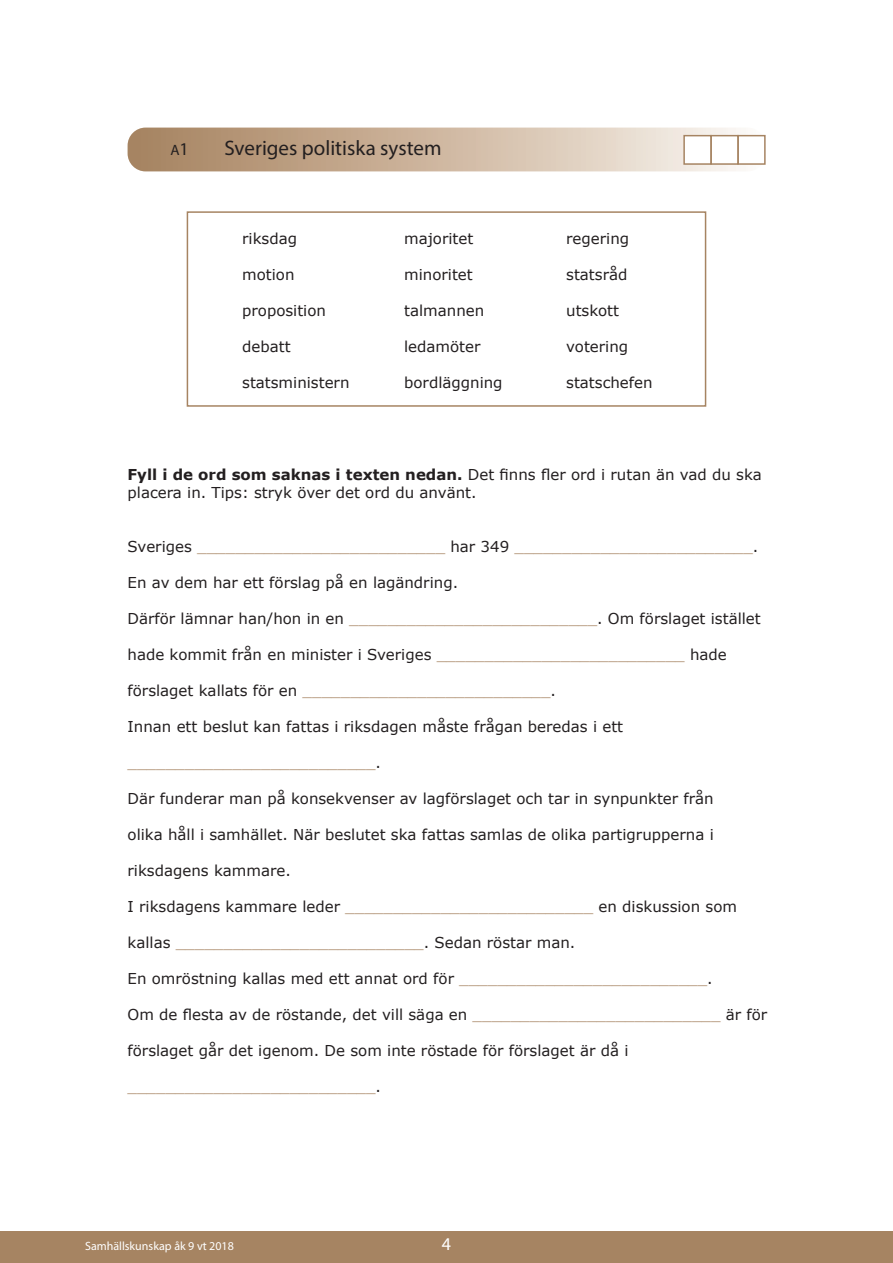
<style>
.page{position:relative;width:893px;height:1263px;background:#fff}
.page>*{position:absolute;margin:0;border:0;box-sizing:border-box;transform-origin:0 0}
.Text_info{font:21px "Myriad Pro";color:#231f20}
.t1{font:18px "Myriad Pro";color:#fff}
.t2{font:15px "Verdana";color:#231f20}
.t3{font:15px "Verdana";color:#a68462}
.t4{font:700 15px "Verdana";color:#231f20}
.Text_info-2{font:15px "Myriad Pro";color:#231f20}
.t5{font:12px "Myriad Pro";color:#fff}
.s1{font-size:18px}
.s2{font-weight:400}
.s3{color:#231f20}
.s4{color:#a68462}
</style>
<div class="page">
<div style="left:0;top:1231px;width:893px;height:32px;background:#a68462"></div>
<svg style="left:128px;top:128px;width:637px;height:43px;background:#ccb69f"></svg>
<div style="left:737px;top:135px;width:29px;height:30px;background:#fff;border:2px solid #a68462"></div>
<div style="left:710px;top:135px;width:29px;height:30px;background:#fff;border:2px solid #a68462"></div>
<div style="left:683px;top:135px;width:29px;height:30px;background:#fff;border:2px solid #a68462"></div>
<div style="left:187px;top:211px;width:519px;height:196px;border:2px solid #a68462"></div>
<p class="Text_info-2" style="left:170px;top:140px;width:20px">A<span class="s1">1</span></p>
<p class="Text_info" style="left:224px;top:135px;width:219px">Sveriges politiska system</p>
<p class="t2" style="left:242px;top:229px;width:56px">riksdag</p>
<p class="t2" style="left:404px;top:229px;width:71px">majoritet</p>
<p class="t2" style="left:566px;top:229px;width:64px">regering</p>
<p class="t2" style="left:242px;top:265px;width:54px">motion</p>
<p class="t2" style="left:404px;top:265px;width:70px">minoritet</p>
<p class="t2" style="left:566px;top:265px;width:63px">statsråd</p>
<p class="t2" style="left:242px;top:301px;width:85px">proposition</p>
<p class="t2" style="left:404px;top:301px;width:82px">talmannen</p>
<p class="t2" style="left:566px;top:301px;width:54px">utskott</p>
<p class="t2" style="left:242px;top:337px;width:50px">debatt</p>
<p class="t2" style="left:404px;top:337px;width:78px">ledamöter</p>
<p class="t2" style="left:566px;top:337px;width:64px">votering</p>
<p class="t2" style="left:242px;top:373px;width:109px">statsministern</p>
<p class="t2" style="left:404px;top:373px;width:100px">bordläggning</p>
<p class="t2" style="left:566px;top:373px;width:88px">statschefen</p>
<p class="t4" style="left:128px;top:464px;width:636px">Fyll i de ord som saknas i texten nedan. <span class="s2">Det finns fler ord i rutan än vad du ska</span></p>
<p class="t2" style="left:128px;top:482px;width:351px">placera in. Tips: stryk över det ord du använt.</p>
<p class="t3" style="left:128px;top:536px;width:632px"><span class="s3">Sveriges</span> __________________________ <span class="s3">har 349</span> _________________________<span class="s3">.</span></p>
<p class="t2" style="left:128px;top:572px;width:332px">En av dem har ett förslag på en lagändring.</p>
<p class="t2" style="left:128px;top:608px;width:635px">Därför lämnar han/hon in en <span class="s4">__________________________</span>. Om förslaget istället</p>
<p class="t2" style="left:128px;top:644px;width:601px">hade kommit från en minister i Sveriges <span class="s4">__________________________</span> hade</p>
<p class="t3" style="left:128px;top:680px;width:430px"><span class="s3">förslaget kallats för en</span> __________________________<span class="s3">.</span></p>
<p class="t2" style="left:128px;top:716px;width:497px">Innan ett beslut kan fattas i riksdagen måste frågan beredas i ett</p>
<p class="t3" style="left:128px;top:752px;width:255px">__________________________<span class="s3">.</span></p>
<p class="t2" style="left:128px;top:788px;width:588px">Där funderar man på konsekvenser av lagförslaget och tar in synpunkter från</p>
<p class="t2" style="left:128px;top:824px;width:588px">olika håll i samhället. När beslutet ska fattas samlas de olika partigrupperna i</p>
<p class="t2" style="left:128px;top:860px;width:165px">riksdagens kammare.</p>
<p class="t2" style="left:128px;top:896px;width:611px">I riksdagens kammare leder <span class="s4">__________________________</span> en diskussion som</p>
<p class="t3" style="left:128px;top:932px;width:449px"><span class="s3">kallas</span> __________________________<span class="s3">. Sedan röstar man.</span></p>
<p class="t2" style="left:128px;top:968px;width:587px">En omröstning kallas med ett annat ord för <span class="s4">__________________________</span>.</p>
<p class="t2" style="left:128px;top:1004px;width:641px">Om de flesta av de röstande, det vill säga en <span class="s4">__________________________</span> är för</p>
<p class="t2" style="left:128px;top:1040px;width:502px">förslaget går det igenom. De som inte röstade för förslaget är då i</p>
<p class="t3" style="left:128px;top:1076px;width:255px">__________________________<span class="s3">.</span></p>
<p class="t5" style="left:85px;top:1239px;width:150px">Samhällskunskap åk 9 vt 2018</p>
<p class="t1" style="left:442px;top:1233px;width:11px">4</p>
</div>
